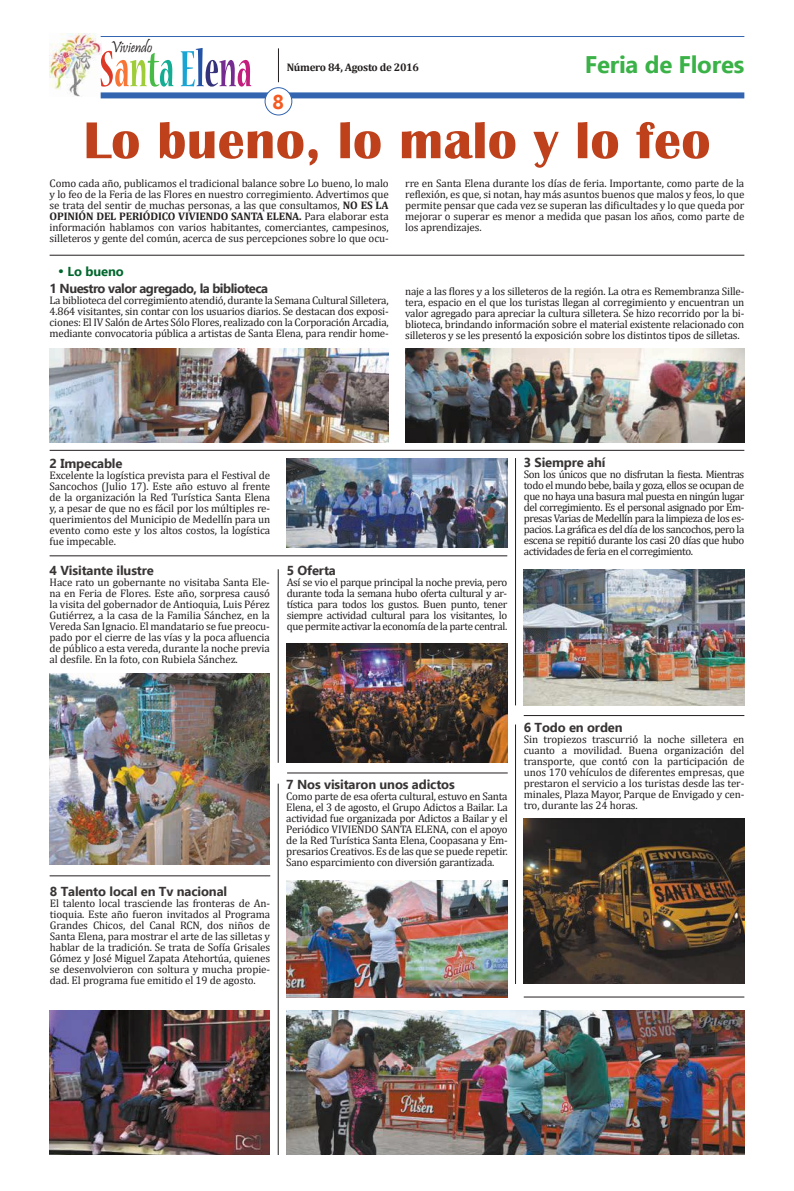
<style>
.page{position:relative;width:794px;height:1191px;background:#fff}
.page>*{position:absolute;margin:0;border:0;box-sizing:border-box;transform-origin:0 0}
.t1{font:700 53.6px "Britannic";letter-spacing:.01em;color:#be411c}
.t2{font:700 24px "Ebrima";letter-spacing:-.01em;color:#3ab247}
.t3{font:700 20px "Ebrima";color:#f45a21}
.t4{font:16.3px "Pristina";color:#241f1f;scale:.9 1}
.t5{font:700 13px "Ebrima";letter-spacing:-.01em;color:#393535}
.t6{font:700 13px "Ebrima";letter-spacing:-.04em;color:#393535}
.t7{font:700 13px "Ebrima";letter-spacing:-.01em;color:#00662d}
.t8{font:11px/11px "Cambria";letter-spacing:-.02em;color:#241f1f;text-align:justify}
.t9{font:700 11px "Cambria";letter-spacing:-.025em;color:#241f1f}
.s1{font-weight:700}
</style>
<div class="page">
<img style="left:49px;top:33px;width:52px;height:64px">
<svg style="left:101px;top:51px;width:73px;height:36px"></svg>
<svg style="left:181px;top:48px;width:70px;height:39px"></svg>
<div style="left:101px;top:92px;width:643px;height:6px;background:#3364b0"></div>
<hr style="left:278px;top:48px;width:1px;height:34px;background:#241f1f">
<hr style="left:101px;top:36px;width:643px;height:1px;background:#3364b0">
<div style="left:265px;top:88px;width:27px;height:27px;background:#fff;border-radius:50%"></div>
<div style="left:264px;top:87px;width:28px;height:28px;border:1px solid #3364b0;border-radius:50%"></div>
<img style="left:50px;top:349px;width:339px;height:93px">
<img style="left:405px;top:349px;width:339px;height:93px">
<img style="left:286px;top:458px;width:221px;height:89px">
<img style="left:524px;top:569px;width:220px;height:136px">
<img style="left:50px;top:673px;width:220px;height:192px">
<img style="left:287px;top:643px;width:220px;height:120px">
<img style="left:524px;top:818px;width:220px;height:166px">
<img style="left:286px;top:880px;width:222px;height:117px">
<img style="left:50px;top:1010px;width:220px;height:145px">
<img style="left:286px;top:1010px;width:458px;height:145px">
<hr style="left:50px;top:255px;width:694px;height:1px;background:#241f1f">
<hr style="left:50px;top:450px;width:694px;height:1px;background:#241f1f">
<hr style="left:50px;top:555px;width:457px;height:1px;background:#241f1f">
<hr style="left:524px;top:715px;width:220px;height:1px;background:#241f1f">
<hr style="left:287px;top:772px;width:221px;height:1px;background:#241f1f">
<hr style="left:50px;top:875px;width:220px;height:1px;background:#241f1f">
<hr style="left:515px;top:458px;width:1px;height:247px;background:#241f1f">
<hr style="left:515px;top:724px;width:1px;height:260px;background:#241f1f">
<hr style="left:278px;top:569px;width:1px;height:194px;background:#241f1f">
<hr style="left:278px;top:783px;width:1px;height:372px;background:#241f1f">
<hr style="left:524px;top:996px;width:220px;height:1px;background:#241f1f">
<h3 class="t4" style="left:110px;top:38px;width:48px">Viviendo</h3>
<p class="t9" style="left:287px;top:59px;width:134px">Número 84, Agosto de 2016</p>
<h2 class="t2" style="left:585px;top:47px;width:161px">Feria de Flores</h2>
<h3 class="t3" style="left:272px;top:87px;width:13px">8</h3>
<h1 class="t1" style="left:83px;top:110px;width:628px">Lo bueno, lo malo y lo feo</h1>
<p class="t8" style="left:50px;top:178px;width:341px">Como cada año, publicamos el tradicional balance sobre Lo bueno, lo malo y lo feo de la Feria de las Flores en nuestro corregimiento. Advertimos que se trata del sentir de muchas personas, a las que consultamos, <span class="s1">NO ES LA OPINIÓN DEL PERIÓDICO VIVIENDO SANTA ELENA.</span> Para elaborar esta información hablamos con varios habitantes, comerciantes, campesinos, silleteros y gente del común, acerca de sus percepciones sobre lo que ocu-</p>
<p class="t7" style="left:59px;top:262px;width:67px">ꔷ Lo bueno</p>
<p class="t6" style="left:50px;top:279px;width:220px">1 Nuestro valor agregado, la biblioteca</p>
<p class="t8" style="left:50px;top:295px;width:341px">La biblioteca del corregimiento atendió, durante la Semana Cultural Silletera, 4.864 visitantes, sin contar con los usuarios diarios. Se destacan dos exposi&shy;ciones: El IV Salón de Artes Sólo Flores, realizado con la Corporación Arcadia, mediante convocatoria pública a artistas de Santa Elena, para rendir home-</p>
<p class="t8" style="left:405px;top:178px;width:341px">rre en Santa Elena durante los días de feria. Importante, como parte de la reflexión, es que, si notan, hay más asuntos buenos que malos y feos, lo que permite pensar que cada vez se superan las dificultades y lo que queda por mejorar o superar es menor a medida que pasan los años, como parte de los aprendizajes.</p>
<p class="t8" style="left:405px;top:285px;width:341px">naje a las flores y a los silleteros de la región. La otra es Remembranza Sille&shy;tera, espacio en el que los turistas llegan al corregimiento y encuentran un valor agregado para apreciar la cultura silletera. Se hizo recorrido por la bi&shy;blioteca, brindando información sobre el material existente relacionado con silleteros y se les presentó la exposición sobre los distintos tipos de silletas.</p>
<p class="t5" style="left:50px;top:453px;width:74px">2 Impecable</p>
<p class="t8" style="left:50px;top:469px;width:222px">Excelente la logística prevista para el Festival de Sancochos (Julio 17). Este año estuvo al frente de la organización la Red Turística Santa Elena y, a pesar de que no es fácil por los múltiples re&shy;querimientos del Municipio de Medellín para un evento como este y los altos costos, la logística fue impecable.</p>
<p class="t5" style="left:50px;top:561px;width:106px">4 Visitante ilustre</p>
<p class="t8" style="left:50px;top:577px;width:222px">Hace rato un gobernante no visitaba Santa Ele&shy;na en Feria de Flores. Este año, sorpresa causó la visita del gobernador de Antioquia, Luis Pérez Gutiérrez, a la casa de la Familia Sánchez, en la Vereda San Ignacio. El mandatario se fue preocu&shy;pado por el cierre de las vías y la poca afluencia de público a esta vereda, durante la noche previa al desfile. En la foto, con Rubiela Sánchez.</p>
<p class="t5" style="left:287px;top:561px;width:51px">5 Oferta</p>
<p class="t8" style="left:287px;top:577px;width:222px">Así se vio el parque principal la noche previa, pero durante toda la semana hubo oferta cultural y ar&shy;tística para todos los gustos. Buen punto, tener siempre actividad cultural para los visitantes, lo que permite activar la economía de la parte central.</p>
<p class="t5" style="left:524px;top:452px;width:83px">3 Siempre ahí</p>
<p class="t8" style="left:524px;top:468px;width:222px">Son los únicos que no disfrutan la fiesta. Mientras todo el mundo bebe, baila y goza, ellos se ocupan de que no haya una basura mal puesta en ningún lugar del corregimiento. Es el personal asignado por Em&shy;presas Varias de Medellín para la limpieza de los es&shy;pacios. La gráfica es del día de los sancochos, pero la escena se repitió durante los casi 20 días que hubo actividades de feria en el corregimiento.</p>
<p class="t5" style="left:50px;top:882px;width:179px">8 Talento local en Tv nacional</p>
<p class="t8" style="left:50px;top:898px;width:222px">El talento local trasciende las fronteras de An&shy;tioquia. Este año fueron invitados al Programa Grandes Chicos, del Canal RCN, dos niños de Santa Elena, para mostrar el arte de las silletas y hablar de la tradición. Se trata de Sofía Grisales Gómez y José Miguel Zapata Atehortúa, quienes se desenvolvieron con soltura y mucha propie&shy;dad. El programa fue emitido el 19 de agosto.</p>
<p class="t5" style="left:286px;top:774px;width:170px">7 Nos visitaron unos adictos</p>
<p class="t8" style="left:286px;top:790px;width:223px">Como parte de esa oferta cultural, estuvo en Santa Elena, el 3 de agosto, el Grupo Adictos a Bailar. La actividad fue organizada por Adictos a Bailar y el Periódico VIVIENDO SANTA ELENA, con el apoyo de la Red Turística Santa Elena, Coopasana y Em&shy;presarios Creativos. Es de las que se puede repetir.<br>Sano esparcimiento con diversión garantizada.</p>
<p class="t5" style="left:524px;top:717px;width:100px">6 Todo en orden</p>
<p class="t8" style="left:524px;top:733px;width:222px">Sin tropiezos trascurrió la noche silletera en cuanto a movilidad. Buena organización del transporte, que contó con la participación de unos 170 vehículos de diferentes empresas, que prestaron el servicio a los turistas desde las ter&shy;minales, Plaza Mayor, Parque de Envigado y cen&shy;tro, durante las 24 horas.</p>
</div>
